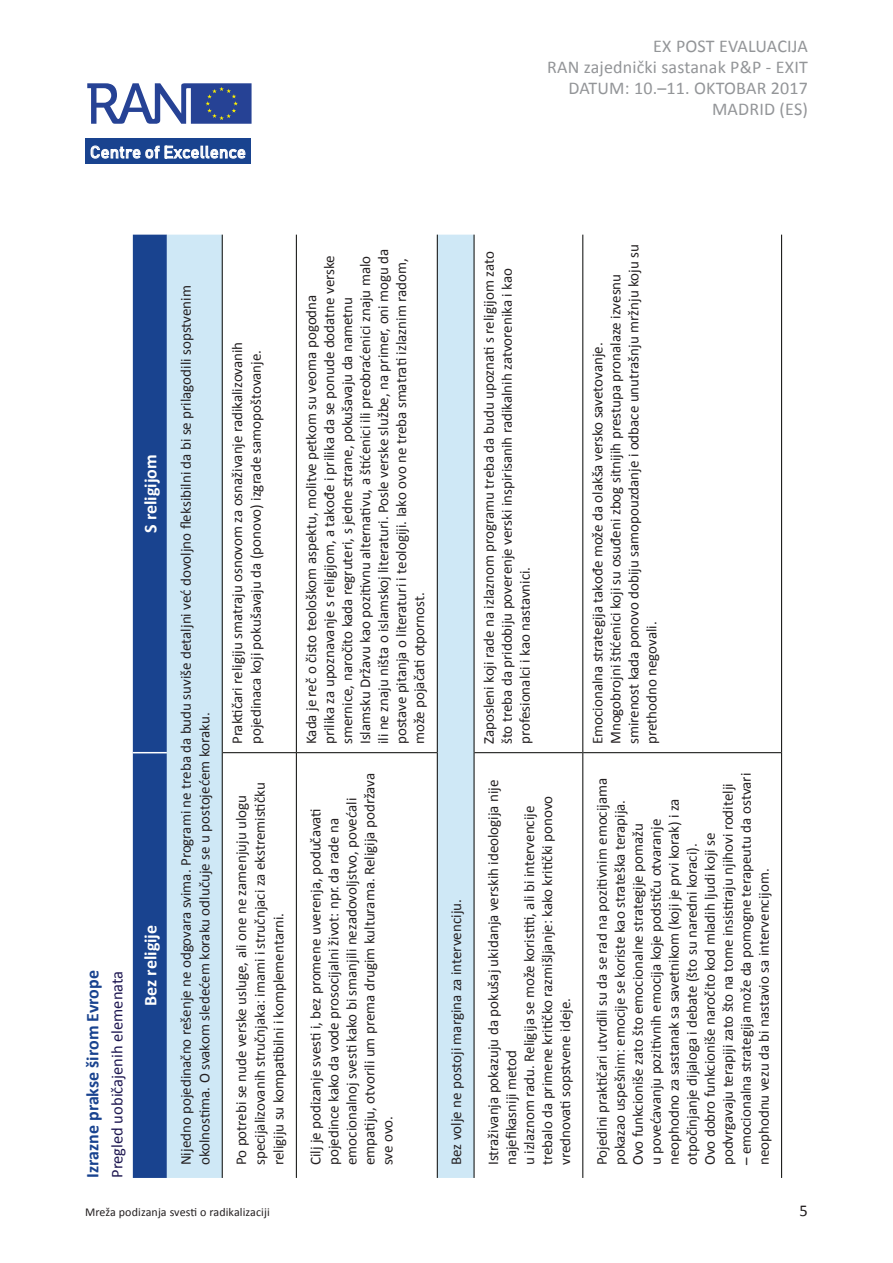
<style>
.page{position:relative;width:893px;height:1263px;background:#fff}
.page>*{position:absolute;margin:0;border:0;box-sizing:border-box;transform-origin:0 0}
.t1{font:18px/21px "Calibri";letter-spacing:.01em;color:#939598;text-align:right}
.t2{font:700 18px "Calibri";color:#19438f}
.t3{font:700 18px "Calibri";color:#fff}
.t4{font:16.8px "Bahnschrift";letter-spacing:.01em;color:#fff}
.t5{font:16.5px "Calibri";color:#1c154f}
.t6{font:16.5px "Calibri";color:#231f20}
.t7{font:15px/18px "Calibri";color:#231f20}
.t8{font:12px "Calibri";letter-spacing:.01em;color:#231f20}
</style>
<div class="page">
<svg style="left:87px;top:83px;width:165px;height:41px"></svg>
<div style="left:85px;top:139px;width:166px;height:25px;background:#19438f"></div>
<svg style="left:91px;top:146px;width:49px;height:12px"></svg>
<svg style="left:146px;top:146px;width:13px;height:12px"></svg>
<svg style="left:165px;top:146px;width:80px;height:12px"></svg>
<div style="left:133px;top:235px;width:34px;height:943px;background:#19438f"></div>
<svg style="left:167px;top:235px;width:307px;height:943px"></svg>
<hr style="left:222px;top:753px;width:1px;height:425px;background:#040503">
<hr style="left:222px;top:235px;width:1px;height:518px;background:#040503">
<hr style="left:223px;top:752px;width:73px;height:1px;background:#040503">
<hr style="left:296px;top:753px;width:1px;height:425px;background:#040503">
<hr style="left:296px;top:235px;width:1px;height:518px;background:#040503">
<hr style="left:297px;top:752px;width:140px;height:1px;background:#040503">
<hr style="left:437px;top:753px;width:1px;height:425px;background:#040503">
<hr style="left:437px;top:235px;width:1px;height:518px;background:#040503">
<hr style="left:474px;top:753px;width:1px;height:425px;background:#040503">
<hr style="left:474px;top:235px;width:1px;height:518px;background:#040503">
<hr style="left:474px;top:752px;width:108px;height:1px;background:#040503">
<hr style="left:582px;top:753px;width:1px;height:425px;background:#040503">
<hr style="left:582px;top:235px;width:1px;height:518px;background:#040503">
<hr style="left:583px;top:752px;width:198px;height:1px;background:#040503">
<hr style="left:781px;top:753px;width:1px;height:425px;background:#040503">
<hr style="left:781px;top:235px;width:1px;height:518px;background:#040503">
<hr style="left:133px;top:752px;width:34px;height:1px;background:#fff">
<p class="t4" style="left:90px;top:142px;width:158px">Centre of Excellence</p>
<p class="t1" style="left:547px;top:35px;width:262px">EX POST EVALUACIJA<br>RAN zajednički sastanak P&amp;P - EXIT<br>DATUM: 10.–11. OKTOBAR 2017<br>MADRID (ES)</p>
<p class="t3" style="left:139px;top:533px;width:80px;rotate:-90deg">S religijom</p>
<p class="t2" style="left:81px;top:1178px;width:209px;rotate:-90deg">Izrazne prakse širom Evrope</p>
<p class="t5" style="left:107px;top:1178px;width:209px;rotate:-90deg">Pregled uobičajenih elemenata</p>
<p class="t3" style="left:139px;top:1006px;width:82px;rotate:-90deg">Bez religije</p>
<p class="t7" style="left:177px;top:1165px;width:881px;line-height:18.6px;rotate:-90deg">Nijedno pojedinačno rešenje ne odgovara svima. Programi ne treba da budu suviše detaljni već dovoljno fleksibilni da bi se prilagodili sopstvenim okolnostima. O svakom sledećem koraku odlučuje se u postojećem koraku.</p>
<p class="t7" style="left:228px;top:744px;width:404px;line-height:18.8px;rotate:-90deg">Praktičari religiju smatraju osnovom za osnaživanje radikalizovanih pojedinaca koji pokušavaju da (ponovo) izgrade samopoštovanje.</p>
<p class="t7" style="left:232px;top:1165px;width:384px;line-height:18.8px;rotate:-90deg">Po potrebi se nude verske usluge, ali one ne zamenjuju ulogu specijalizovanih stručnjaka: imami i stručnjaci za ekstremističku religiju su kompatibilni i komplementarni.</p>
<p class="t8" style="left:85px;top:1204px;width:186px">Mreža podizanja svesti o radikalizaciji</p>
<p class="t7" style="left:302px;top:744px;width:497px;rotate:-90deg">Kada je reč o čisto teološkom aspektu, molitve petkom su veoma pogodna<br>prilika za upoznavanje s religijom, a takođe i prilika da se ponude dodatne verske smernice, naročito kada regruteri, s jedne strane, pokušavaju da nametnu Islamsku Državu kao pozitivnu alternativu, a štićenici ili preobraćenici znaju malo ili ne znaju ništa o islamskoj literaturi. Posle verske službe, na primer, oni mogu da postave pitanja o literaturi i teologiji. Iako ovo ne treba smatrati izlaznim radom, može pojačati otpornost.</p>
<p class="t7" style="left:306px;top:1165px;width:394px;rotate:-90deg">Cilj je podizanje svesti i, bez promene uverenja, podučavati pojedince kako da vode prosocijalni život: npr. da rade na emocionalnoj svesti kako bi smanjili nezadovoljstvo, povećali empatiju, otvorili um prema drugim kulturama. Religija podržava sve ovo.</p>
<p class="t7" style="left:447px;top:1165px;width:267px;rotate:-90deg">Bez volje ne postoji margina za intervenciju.</p>
<p class="t7" style="left:480px;top:744px;width:494px;rotate:-90deg">Zaposleni koji rade na izlaznom programu treba da budu upoznati s religijom zato što treba da pridobiju poverenje verski inspirisanih radikalnih zatvorenika i kao profesionalci i kao nastavnici.</p>
<p class="t7" style="left:484px;top:1165px;width:387px;rotate:-90deg">Istraživanja pokazuju da pokušaj ukidanja verskih ideologija nije najefikasniji metod<br>u izlaznom radu. Religija se može koristiti, ali bi intervencije trebalo da primene kritičko razmišljanje: kako kritički ponovo vrednovati sopstvene ideje.</p>
<p class="t7" style="left:589px;top:744px;width:501px;rotate:-90deg">Emocionalna strategija takođe može da olakša versko savetovanje.<br>Mnogobrojni štićenici koji su osuđeni zbog sitnijih prestupa pronalaze izvesnu smirenost kada ponovo dobiju samopouzdanje i odbace unutrašnju mržnju koju su prethodno negovali.</p>
<p class="t7" style="left:593px;top:1165px;width:389px;rotate:-90deg">Pojedini praktičari utvrdili su da se rad na pozitivnim emocijama pokazao uspešnim: emocije se koriste kao strateška terapija.<br>Ovo funkcioniše zato što emocionalne strategije pomažu<br>u povećavanju pozitivnih emocija koje podstiču otvaranje neophodno za sastanak sa savetnikom (koji je prvi korak) i za otpočinjanje dijaloga i debate (što su naredni koraci).<br>Ovo dobro funkcioniše naročito kod mladih ljudi koji se podvrgavaju terapiji zato što na tome insistiraju njihovi roditelji</p>
<p class="t7" style="left:737px;top:1165px;width:394px;rotate:-90deg">– emocionalna strategija može da pomogne terapeutu da ostvari neophodnu vezu da bi nastavio sa intervencijom.</p>
<p class="t6" style="left:800px;top:1200px;width:10px">5</p>
</div>
